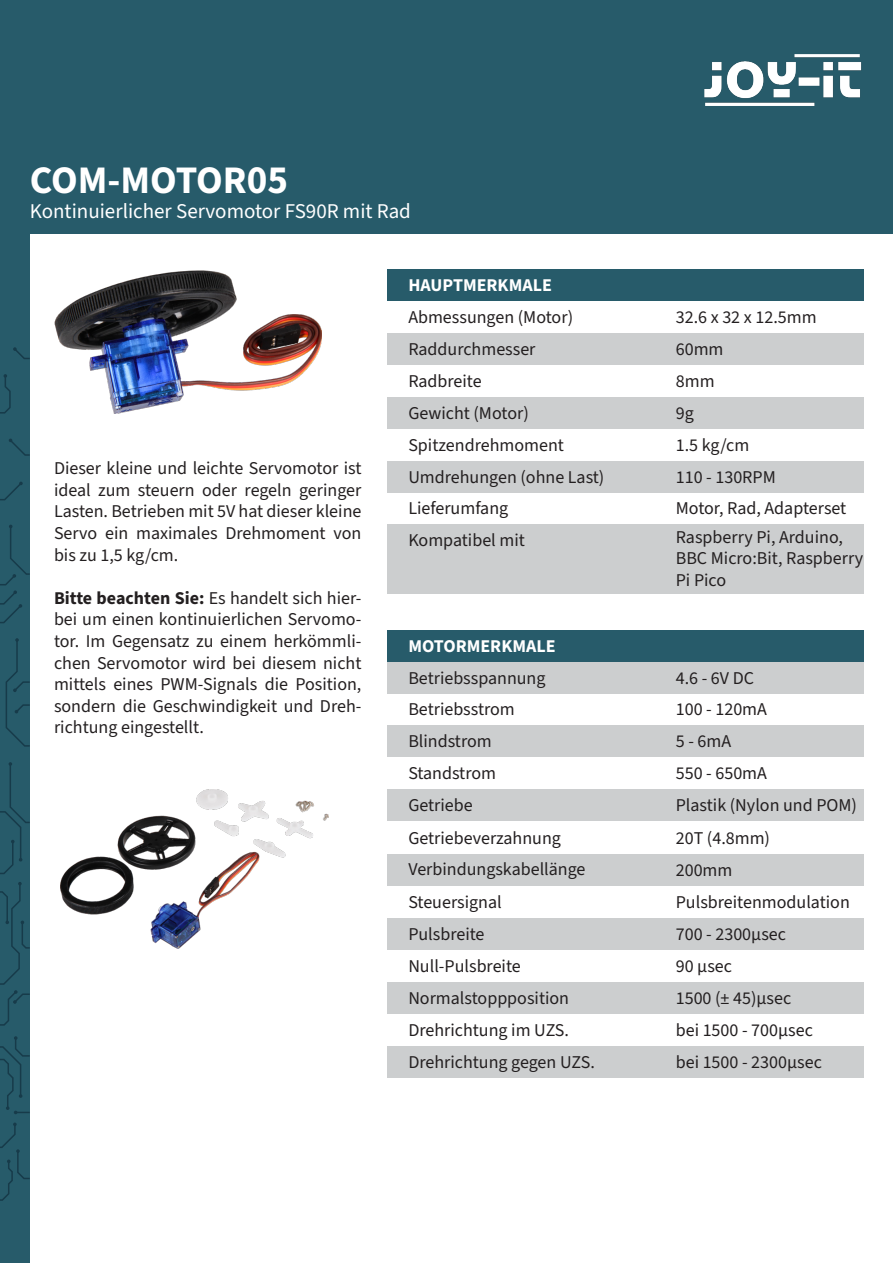
<style>
.page{position:relative;width:893px;height:1263px;background:#fff}
.page>*{position:absolute;margin:0;border:0;box-sizing:border-box;transform-origin:0 0}
.t1{font:700 39px "Source Sans 3";color:#fff}
.t2{font:21px "Source Sans 3";color:#fff}
.t3{font:18px/21.6px "Source Sans 3";color:#231f20;text-align:justify}
.t4{font:700 18px "Source Sans 3";color:#fff}
.s1{font-weight:700}
</style>
<div class="page">
<div style="left:387px;top:333px;width:476px;height:32px;background:#cccecf"></div>
<div style="left:387px;top:461px;width:476px;height:32px;background:#cccecf"></div>
<div style="left:387px;top:524px;width:476px;height:70px;background:#cccecf"></div>
<div style="left:387px;top:397px;width:476px;height:32px;background:#cccecf"></div>
<div style="left:387px;top:725px;width:476px;height:32px;background:#cccecf"></div>
<div style="left:387px;top:789px;width:476px;height:32px;background:#cccecf"></div>
<div style="left:0;top:0;width:893px;height:234px;background:#275b6a"></div>
<img style="left:704px;top:54px;width:158px;height:52px">
<div style="left:0;top:208px;width:30px;height:1055px;background:#275b6a"></div>
<div style="left:387px;top:269px;width:476px;height:32px;background:#275b6a"></div>
<div style="left:387px;top:630px;width:476px;height:32px;background:#275b6a"></div>
<svg style="left:0;top:1122px;width:30px;height:79px"></svg>
<svg style="left:0;top:1036px;width:30px;height:78px"></svg>
<svg style="left:0;top:882px;width:30px;height:144px"></svg>
<svg style="left:0;top:762px;width:30px;height:112px"></svg>
<svg style="left:5px;top:638px;width:25px;height:109px"></svg>
<svg style="left:0;top:525px;width:30px;height:99px"></svg>
<svg style="left:0;top:482px;width:23px;height:19px"></svg>
<svg style="left:9px;top:438px;width:21px;height:18px"></svg>
<svg style="left:0;top:374px;width:11px;height:40px"></svg>
<svg style="left:13px;top:347px;width:17px;height:12px"></svg>
<div style="left:387px;top:662px;width:476px;height:31px;background:#cccecf"></div>
<img style="left:54px;top:270px;width:267px;height:144px">
<div style="left:387px;top:854px;width:476px;height:32px;background:#cccecf"></div>
<div style="left:387px;top:918px;width:476px;height:32px;background:#cccecf"></div>
<div style="left:387px;top:982px;width:476px;height:32px;background:#cccecf"></div>
<div style="left:387px;top:1046px;width:476px;height:32px;background:#cccecf"></div>
<img style="left:61px;top:790px;width:267px;height:159px">
<p class="t1" style="left:30px;top:154px;width:260px">COM-MOTOR05</p>
<p class="t2" style="left:30px;top:197px;width:383px">Kontinuierlicher Servomotor FS90R mit Rad</p>
<p class="t4" style="left:408px;top:273px;width:145px">HAUPTMERKMALE</p>
<p class="t3" style="left:408px;top:307px;width:166px">Abmessungen (Motor)</p>
<p class="t3" style="left:676px;top:307px;width:142px">32.6 x 32 x 12.5mm</p>
<p class="t3" style="left:408px;top:339px;width:129px">Raddurchmesser</p>
<p class="t3" style="left:676px;top:339px;width:49px">60mm</p>
<p class="t3" style="left:54px;top:458px;width:309px">Dieser kleine und leichte Servomotor ist ideal zum steuern oder regeln geringer Lasten. Betrieben mit 5V hat dieser kleine Servo ein maximales Drehmoment von bis zu 1,5 kg/cm.</p>
<p class="t3" style="left:54px;top:588px;width:309px"><span class="s1">Bitte beachten Sie:</span> Es handelt sich hier&shy;bei um einen kontinuierlichen Servomo&shy;tor. Im Gegensatz zu einem herkömmli&shy;chen Servomotor wird bei diesem nicht mittels eines PWM-Signals die Position, sondern die Geschwindigkeit und Dreh&shy;richtung eingestellt.</p>
<p class="t3" style="left:408px;top:371px;width:75px">Radbreite</p>
<p class="t3" style="left:676px;top:371px;width:40px">8mm</p>
<p class="t3" style="left:408px;top:402px;width:122px">Gewicht (Motor)</p>
<p class="t3" style="left:676px;top:402px;width:20px">9g</p>
<p class="t3" style="left:408px;top:434px;width:157px">Spitzendrehmoment</p>
<p class="t3" style="left:676px;top:434px;width:75px">1.5 kg/cm</p>
<p class="t3" style="left:408px;top:466px;width:198px">Umdrehungen (ohne Last)</p>
<p class="t3" style="left:676px;top:466px;width:101px">110 - 130RPM</p>
<p class="t3" style="left:408px;top:498px;width:101px">Lieferumfang</p>
<p class="t3" style="left:408px;top:530px;width:118px">Kompatibel mit</p>
<p class="t3" style="left:676px;top:498px;width:172px">Motor, Rad, Adapterset</p>
<p class="t3" style="left:676px;top:526px;width:189px;text-align:left">Raspberry Pi, Arduino,<br>BBC Micro:Bit, Raspberry<br>Pi Pico</p>
<p class="t4" style="left:408px;top:633px;width:149px">MOTORMERKMALE</p>
<p class="t3" style="left:408px;top:667px;width:139px">Betriebsspannung</p>
<p class="t3" style="left:676px;top:667px;width:80px">4.6 - 6V DC</p>
<p class="t3" style="left:408px;top:699px;width:108px">Betriebsstrom</p>
<p class="t3" style="left:676px;top:699px;width:93px">100 - 120mA</p>
<p class="t3" style="left:408px;top:731px;width:85px">Blindstrom</p>
<p class="t3" style="left:676px;top:731px;width:57px">5 - 6mA</p>
<p class="t3" style="left:408px;top:763px;width:89px">Standstrom</p>
<p class="t3" style="left:676px;top:763px;width:93px">550 - 650mA</p>
<p class="t3" style="left:408px;top:795px;width:66px">Getriebe</p>
<p class="t3" style="left:676px;top:795px;width:183px">Plastik (Nylon und POM)</p>
<p class="t3" style="left:408px;top:828px;width:154px">Getriebeverzahnung</p>
<p class="t3" style="left:676px;top:828px;width:96px">20T (4.8mm)</p>
<p class="t3" style="left:408px;top:859px;width:179px">Verbindungskabellänge</p>
<p class="t3" style="left:676px;top:860px;width:58px">200mm</p>
<p class="t3" style="left:408px;top:892px;width:95px">Steuersignal</p>
<p class="t3" style="left:676px;top:892px;width:176px">Pulsbreitenmodulation</p>
<p class="t3" style="left:408px;top:924px;width:78px">Pulsbreite</p>
<p class="t3" style="left:676px;top:924px;width:112px">700 - 2300μsec</p>
<p class="t3" style="left:408px;top:956px;width:114px">Null-Pulsbreite</p>
<p class="t3" style="left:676px;top:956px;width:58px">90 μsec</p>
<p class="t3" style="left:408px;top:988px;width:162px">Normalstoppposition</p>
<p class="t3" style="left:676px;top:988px;width:117px">1500 (± 45)μsec</p>
<p class="t3" style="left:408px;top:1020px;width:162px">Drehrichtung im UZS.</p>
<p class="t3" style="left:676px;top:1020px;width:139px">bei 1500 - 700μsec</p>
<p class="t3" style="left:408px;top:1052px;width:188px">Drehrichtung gegen UZS.</p>
<p class="t3" style="left:676px;top:1052px;width:148px">bei 1500 - 2300μsec</p>
</div>
